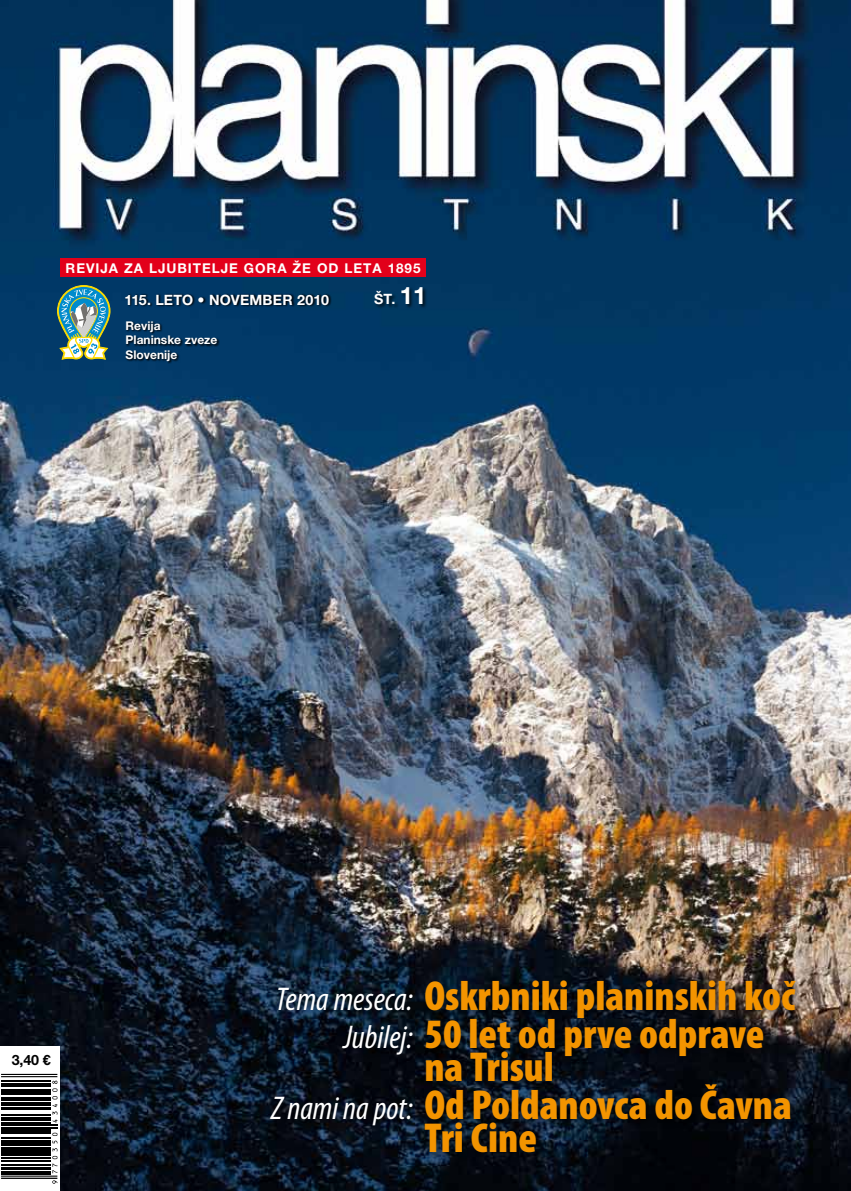
<style>
.page{position:relative;width:851px;height:1191px;background:#fff}
.page>*{position:absolute;margin:0;border:0;box-sizing:border-box;transform-origin:0 0}
.t1{font:900 condensed 42px/38.1px "Myriad Pro";color:#f39400}
.t2{font:italic condensed 33px/38.1px "Myriad Pro";color:#fff;text-align:right}
.t3{font:700 14.25px "Neue Helvetica";letter-spacing:.015em;color:#fff}
.t4{font:700 14.25px "Neue Helvetica";color:#000}
.t5{font:700 13.5px "Neue Helvetica";letter-spacing:.07em;color:#fff}
.t6{font:700 12px/14.4px "Neue Helvetica";color:#fff}
.s1{font-size:24px}
</style>
<div class="page">
<img style="left:0;top:0;width:850px;height:1191px">
<div style="left:60px;top:259px;width:365px;height:18px;background:#e2001a"></div>
<svg style="left:124px;top:294px;width:207px;height:14px;background:#002543"></svg>
<svg style="left:126px;top:320px;width:94px;height:43px;background:#012f55"></svg>
<div style="left:419px;top:974px;width:385px;height:188px;background:#000;opacity:.75"></div>
<div style="left:265px;top:981px;width:157px;height:154px;background:#000;opacity:.75"></div>
<div style="left:374px;top:287px;width:53px;height:23px;background:#000;opacity:.75"></div>
<svg style="left:0;top:1046px;width:60px;height:145px"></svg>
<svg style="left:52px;top:1180px;width:5px;height:3px"></svg>
<hr style="left:1px;top:1175px;width:56px;height:1px;background:#000">
<hr style="left:1px;top:1177px;width:56px;height:1px;background:#000">
<hr style="left:1px;top:1171px;width:49px;height:3px;background:#000">
<hr style="left:1px;top:1167px;width:49px;height:3px;background:#000">
<hr style="left:1px;top:1164px;width:49px;height:1px;background:#000">
<hr style="left:1px;top:1160px;width:49px;height:1px;background:#000">
<hr style="left:1px;top:1157px;width:49px;height:2px;background:#000">
<hr style="left:1px;top:1152px;width:49px;height:3px;background:#000">
<div style="left:1px;top:1146px;width:49px;height:5px;background:#000"></div>
<hr style="left:1px;top:1144px;width:49px;height:1px;background:#000">
<hr style="left:1px;top:1140px;width:49px;height:3px;background:#000">
<hr style="left:1px;top:1137px;width:49px;height:1px;background:#000">
<svg style="left:52px;top:1132px;width:5px;height:41px"></svg>
<hr style="left:1px;top:1131px;width:49px;height:2px;background:#000">
<hr style="left:1px;top:1129px;width:49px;height:1px;background:#000">
<hr style="left:1px;top:1127px;width:56px;height:1px;background:#000">
<hr style="left:1px;top:1124px;width:56px;height:1px;background:#000">
<hr style="left:1px;top:1122px;width:49px;height:1px;background:#000">
<hr style="left:1px;top:1117px;width:49px;height:4px;background:#000">
<hr style="left:1px;top:1114px;width:49px;height:1px;background:#000">
<hr style="left:1px;top:1109px;width:49px;height:1px;background:#000">
<hr style="left:1px;top:1107px;width:49px;height:1px;background:#000">
<hr style="left:1px;top:1102px;width:49px;height:3px;background:#000">
<hr style="left:1px;top:1097px;width:49px;height:3px;background:#000">
<hr style="left:1px;top:1093px;width:49px;height:1px;background:#000">
<hr style="left:1px;top:1089px;width:49px;height:3px;background:#000">
<hr style="left:1px;top:1085px;width:49px;height:1px;background:#000">
<hr style="left:1px;top:1083px;width:49px;height:2px;background:#000">
<svg style="left:52px;top:1080px;width:5px;height:42px"></svg>
<hr style="left:1px;top:1080px;width:49px;height:1px;background:#000">
<hr style="left:1px;top:1073px;width:56px;height:2px;background:#000">
<hr style="left:1px;top:1076px;width:56px;height:1px;background:#000">
<svg style="left:57px;top:285px;width:53px;height:75px;background:#6c9e96"></svg>
<p class="t5" style="left:66px;top:259px;width:356px">REVIJA ZA LJUBITELJE GORA ŽE OD LETA 1895</p>
<p class="t3" style="left:124px;top:291px;width:206px">115. LETO • NOVEMBER 2010</p>
<p class="t6" style="left:126px;top:318px;width:93px">Revija<br>Planinske zveze<br>Slovenije</p>
<p class="t3" style="left:374px;top:290px;width:54px">ŠT. <span class="s1">11</span></p>
<p class="t4" style="left:12px;top:1051px;width:41px">3,40 €</p>
<p class="t2" style="left:276px;top:979px;width:138px">Tema meseca:<br>Jubilej:</p>
<p class="t2" style="left:271px;top:1088px;width:143px">Z nami na pot:</p>
<p class="t1" style="left:424px;top:977px;width:372px">Oskrbniki planinskih koč<br>50 let od prve odprave</p>
<p class="t1" style="left:424px;top:1048px;width:369px">na Trisul<br>Od Poldanovca do Čavna</p>
<p class="t1" style="left:424px;top:1119px;width:114px">Tri Cine</p>
</div>
